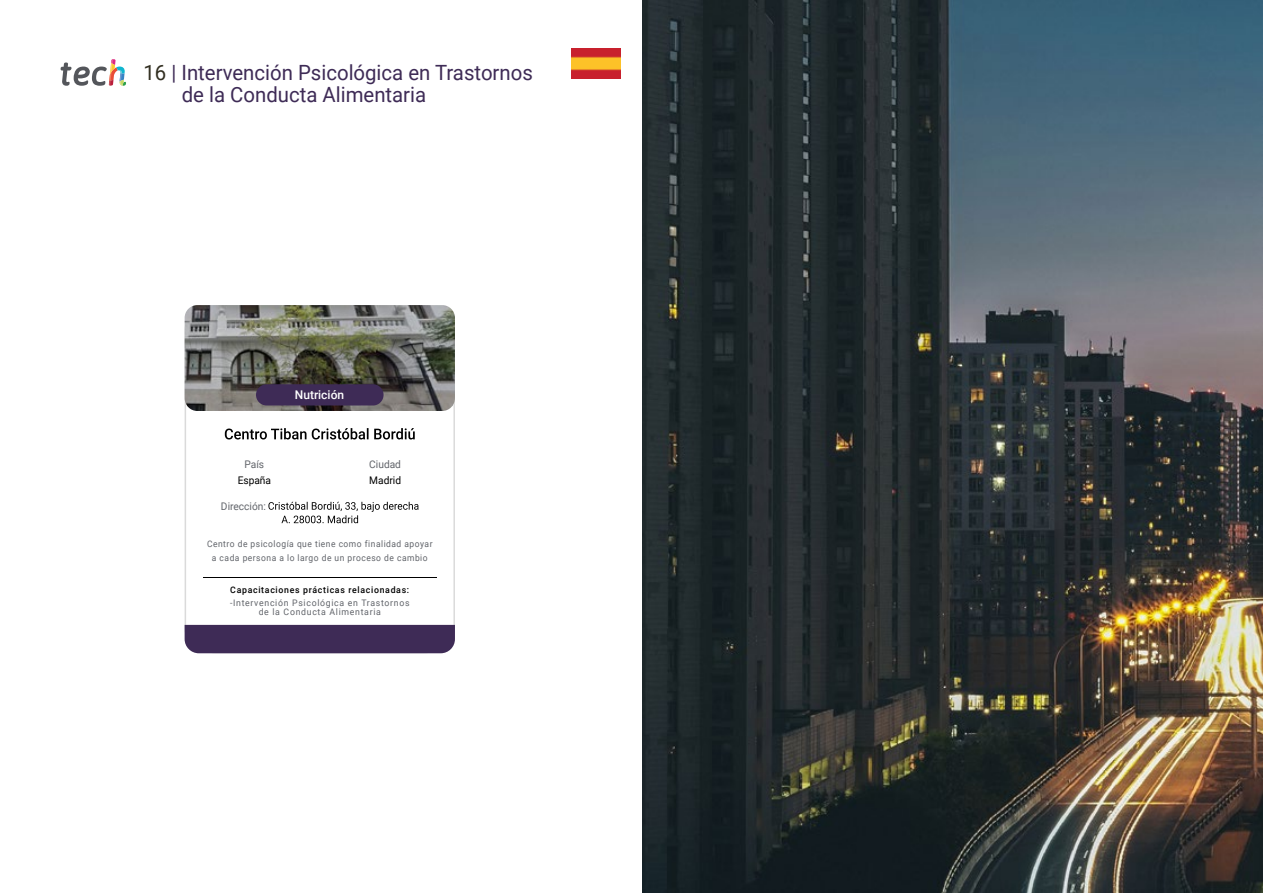
<style>
.page{position:relative;width:1263px;height:893px;background:#fff}
.page>*{position:absolute;margin:0;border:0;box-sizing:border-box;transform-origin:0 0}
.t1{font:21px/22.5px "Roboto";color:#3e2b56}
.t2{font:500 12px "Roboto";color:#fff}
.t3{font:10.5px "Roboto";color:#61646a}
.t4{font:10.5px "Roboto";color:#000}
.t5{font:9px/13.5px "Roboto";letter-spacing:.06em;color:#61646a;text-align:center;scale:.94 1}
.t6{font:9px/9px "Roboto";letter-spacing:.08em;color:#61646a;text-align:center}
.t7{font:500 9px "Roboto";letter-spacing:.08em;color:#000}
.s1{color:#312e20}
</style>
<div class="page">
<img style="left:642px;top:0;width:621px;height:893px">
<svg style="left:61px;top:59px;width:65px;height:27px"></svg>
<img style="left:571px;top:49px;width:50px;height:30px">
<svg style="left:184px;top:316px;width:271px;height:338px"></svg>
<img style="left:185px;top:305px;width:270px;height:106px">
<div style="left:256px;top:384px;width:128px;height:21px;background:#3e2b56;border-radius:11px"></div>
<div style="left:185px;top:625px;width:270px;height:28px;background:#3e2b56"></div>
<hr style="left:203px;top:577px;width:234px;height:1px;background:#000">
<svg style="left:225px;top:428px;width:190px;height:11px"></svg>
<svg style="left:268px;top:502px;width:151px;height:21px"></svg>
<h1 class="t1" style="left:182px;top:60px;width:353px;text-indent:-38px"><span class="s1">16</span> | Intervención Psicológica en Trastornos de la Conducta Alimentaria</h1>
<p class="t3" style="left:245px;top:457px;width:21px">País</p>
<p class="t4" style="left:238px;top:473px;width:35px">España</p>
<h2 class="t2" style="left:295px;top:387px;width:51px">Nutrición</h2>
<p class="t3" style="left:369px;top:457px;width:33px">Ciudad</p>
<p class="t4" style="left:369px;top:473px;width:33px">Madrid</p>
<p class="t3" style="left:221px;top:499px;width:46px">Dirección:</p>
<p class="t5" style="left:207px;top:537px;width:241px">Centro de psicología que tiene como finalidad apoyar a cada persona a lo largo de un proceso de cambio</p>
<p class="t7" style="left:230px;top:583px;width:180px">Capacitaciones prácticas relacionadas:</p>
<p class="t6" style="left:230px;top:598px;width:181px">-Intervención Psicológica en Trastornos de la Conducta Alimentaria</p>
</div>
